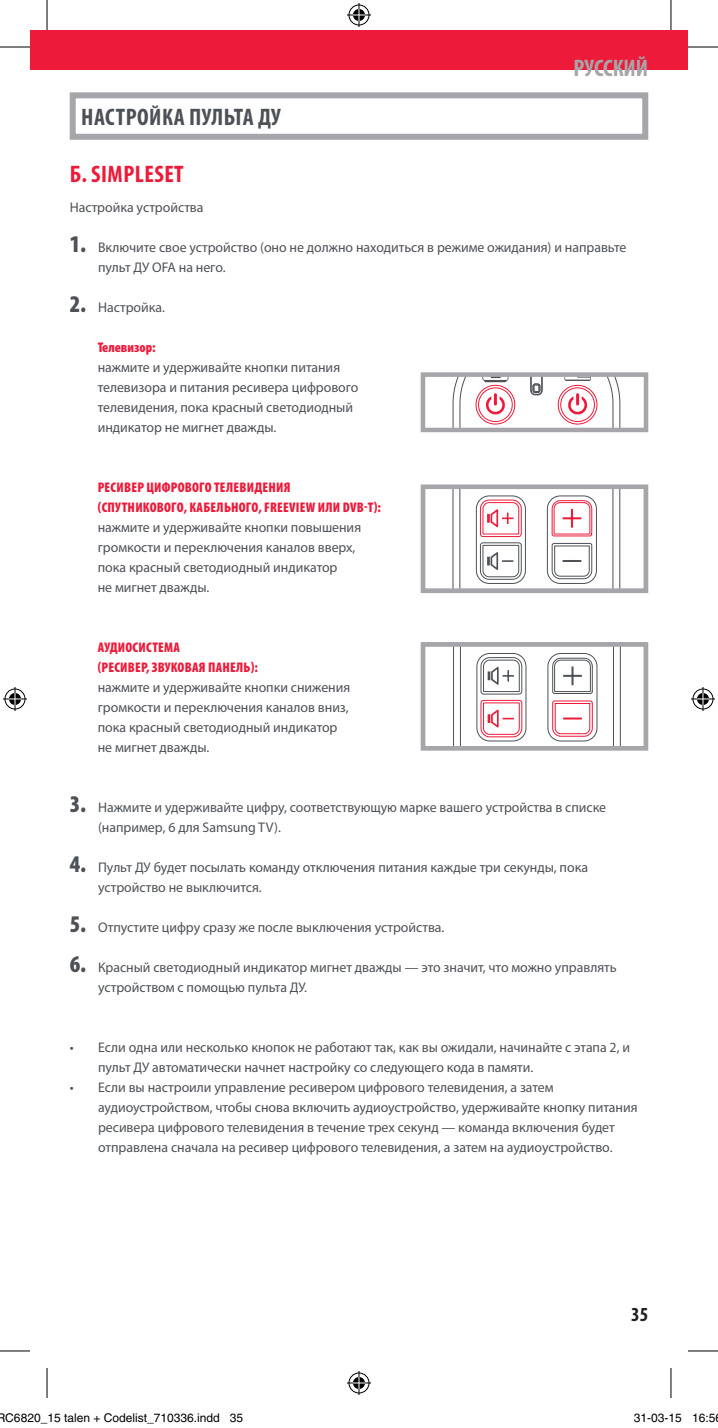
<style>
.page{position:relative;width:718px;height:1428px;background:#fff}
.page>*{position:absolute;margin:0;border:0;box-sizing:border-box;transform-origin:0 0}
.t1{font:700 condensed 24px "Myriad Pro";letter-spacing:.02em;color:#4d5156}
.t2{font:700 condensed 24px "Myriad Pro";letter-spacing:.02em;color:#ed1a39}
.t3{font:700 condensed 24px "Myriad Pro";color:#a6a5a9}
.t4{font:700 condensed 20px "Myriad Pro";color:#231f20}
.t5{font:14px/20px "Myriad Pro";letter-spacing:-.005em;color:#4d5156}
.t6{font:900 condensed 14px/20px "Myriad Pro";letter-spacing:.015em;color:#ed1a39}
.t7{font:900 condensed 14px "Myriad Pro";letter-spacing:-.005em;color:#ed1a39}
.t8{font:12px "Helvetica";color:#000}
.s1{font-weight:900;font-stretch:condensed;font-size:24px}
</style>
<div class="page">
<div style="left:30px;top:30px;width:658px;height:40px;background:#ed1a39"></div>
<svg style="left:452px;top:378px;width:168px;height:48px"></svg>
<div style="left:420px;top:372px;width:228px;height:60px;border:5px solid #a6a5a9"></div>
<div style="left:70px;top:92px;width:578px;height:48px;border:6px solid #a6a5a9"></div>
<svg style="left:452px;top:490px;width:169px;height:97px"></svg>
<div style="left:420px;top:484px;width:228px;height:109px;border:5px solid #a6a5a9"></div>
<svg style="left:453px;top:648px;width:168px;height:97px"></svg>
<div style="left:420px;top:642px;width:228px;height:109px;border:5px solid #a6a5a9"></div>
<hr style="left:0;top:47px;width:30px;height:1px;background:#000">
<hr style="left:688px;top:47px;width:30px;height:1px;background:#000">
<hr style="left:0;top:1351px;width:30px;height:1px;background:#000">
<hr style="left:688px;top:1351px;width:30px;height:1px;background:#000">
<hr style="left:47px;top:0;width:1px;height:30px;background:#000">
<hr style="left:47px;top:1368px;width:1px;height:30px;background:#000">
<hr style="left:670px;top:0;width:1px;height:30px;background:#000">
<hr style="left:670px;top:1368px;width:1px;height:30px;background:#000">
<svg style="left:347px;top:3px;width:24px;height:24px"></svg>
<svg style="left:347px;top:1371px;width:24px;height:24px"></svg>
<svg style="left:3px;top:687px;width:24px;height:24px"></svg>
<svg style="left:691px;top:687px;width:24px;height:24px"></svg>
<div style="left:35px;top:1414px;width:5px;height:8px;border:1px solid #fff;border-radius:50%"></div>
<div style="left:34px;top:1413px;width:7px;height:10px;border:1px solid #fff;border-radius:50%"></div>
<div style="left:168px;top:1414px;width:5px;height:8px;border:1px solid #fff;border-radius:50%"></div>
<div style="left:167px;top:1413px;width:7px;height:10px;border:1px solid #fff;border-radius:50%"></div>
<h1 class="t1" style="left:81px;top:102px;width:201px">НАСТРОЙКА ПУЛЬТА ДУ</h1>
<h1 class="t3" style="left:573px;top:53px;width:76px">РУССКИЙ</h1>
<h1 class="t2" style="left:70px;top:159px;width:115px">Б. SIMPLESET</h1>
<p class="t5" style="left:70px;top:198px;width:135px">Настройка устройства</p>
<p class="t5" style="left:98px;top:238px;width:530px;text-indent:-28px"><span class="s1">1.</span> Включите свое устройство (оно не должно находиться в режиме ожидания) и направьте пульт ДУ OFA на него.</p>
<p class="t5" style="left:70px;top:298px;width:97px"><span class="s1">2.</span> Настройка.</p>
<p class="t7" style="left:98px;top:340px;width:59px">Телевизор:</p>
<p class="t5" style="left:98px;top:358px;width:262px">нажмите и удерживайте кнопки питания телевизора и питания ресивера цифрового телевидения, пока красный светодиодный индикатор не мигнет дважды.</p>
<p class="t6" style="left:98px;top:478px;width:285px">РЕСИВЕР ЦИФРОВОГО ТЕЛЕВИДЕНИЯ (СПУТНИКОВОГО, КАБЕЛЬНОГО, FREEVIEW ИЛИ DVB-T):</p>
<p class="t5" style="left:98px;top:518px;width:265px">нажмите и удерживайте кнопки повышения громкости и переключения каналов вверх, пока красный светодиодный индикатор<br>не мигнет дважды.</p>
<p class="t6" style="left:98px;top:638px;width:162px">АУДИОСИСТЕМА<br>(РЕСИВЕР, ЗВУКОВАЯ ПАНЕЛЬ):</p>
<p class="t5" style="left:98px;top:678px;width:254px">нажмите и удерживайте кнопки снижения громкости и переключения каналов вниз, пока красный светодиодный индикатор не мигнет дважды.</p>
<p class="t5" style="left:98px;top:798px;width:509px;text-indent:-28px"><span class="s1">3.</span> Нажмите и удерживайте цифру, соответствующую марке вашего устройства в списке (например, 6 для Samsung TV).</p>
<p class="t5" style="left:98px;top:858px;width:491px;text-indent:-28px"><span class="s1">4.</span> Пульт ДУ будет посылать команду отключения питания каждые три секунды, пока устройство не выключится.</p>
<p class="t5" style="left:70px;top:918px;width:376px"><span class="s1">5.</span> Отпустите цифру сразу же после выключения устройства.</p>
<p class="t5" style="left:98px;top:958px;width:520px;text-indent:-28px"><span class="s1">6.</span> Красный светодиодный индикатор мигнет дважды — это значит, что можно управлять устройством с помощью пульта ДУ.</p>
<p class="t5" style="left:98px;top:1038px;width:533px;text-indent:-28px">• Если одна или несколько кнопок не работают так, как вы ожидали, начинайте с этапа 2, и пульт ДУ автоматически начнет настройку со следующего кода в памяти.</p>
<p class="t5" style="left:98px;top:1078px;width:541px;text-indent:-28px">• Если вы настроили управление ресивером цифрового телевидения, а затем аудиоустройством, чтобы снова включить аудиоустройство, удерживайте кнопку питания ресивера цифрового телевидения в течение трех секунд — команда включения будет отправлена сначала на ресивер цифрового телевидения, а затем на аудиоустройство.</p>
<h2 class="t4" style="left:631px;top:1301px;width:19px">35</h2>
<p class="t8" style="left:-3px;top:1411px;width:248px">RC6820_15 talen + Codelist_710336.indd 35</p>
<p class="t8" style="left:634px;top:1411px;width:83px">31-03-15 16:5</p>
</div>
